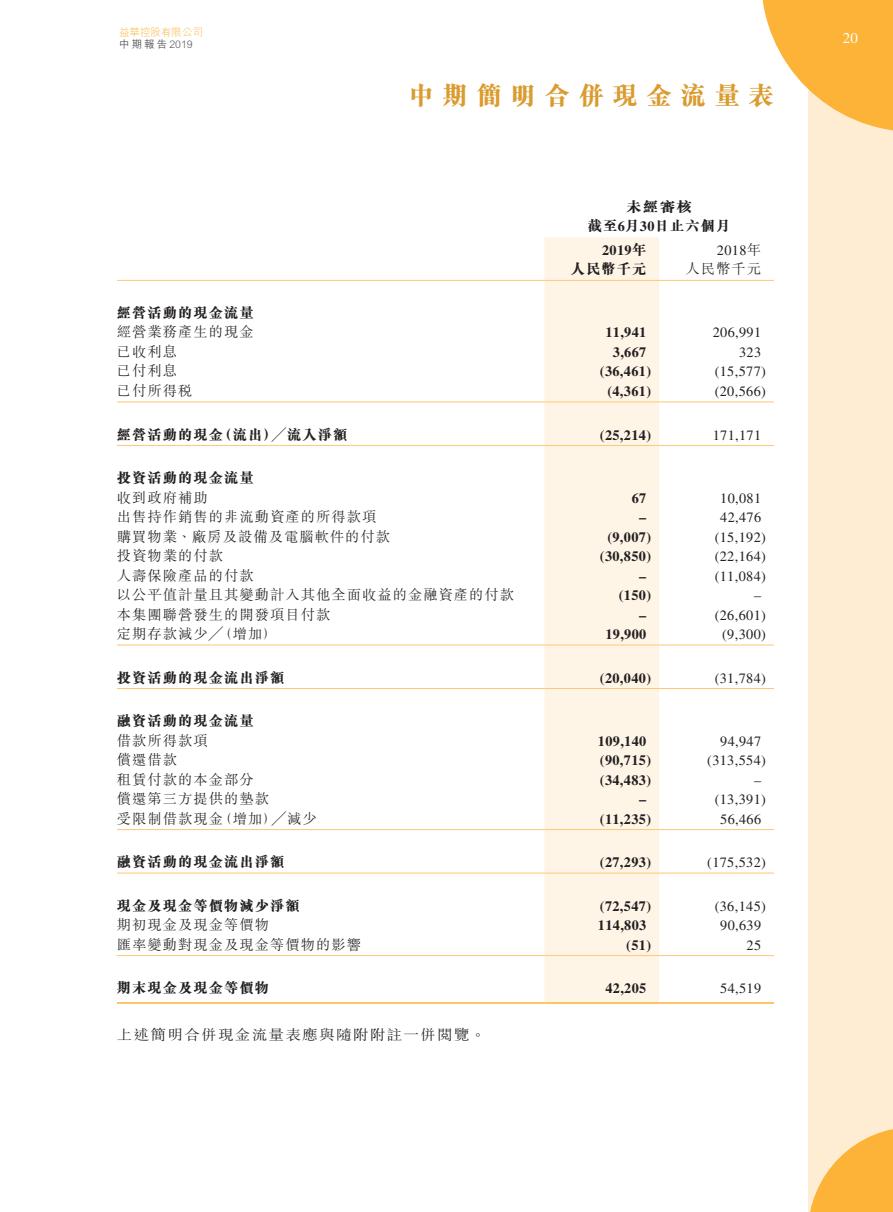
<style>
.page{position:relative;width:893px;height:1212px;background:#fff}
.page>*{position:absolute;margin:0;border:0;box-sizing:border-box;transform-origin:0 0}
.t1{font:800 25.5px "M Sung HK";letter-spacing:.335em;color:#da9b2f}
.t2{font:15px "Times LT Std";color:#fff}
.t3{font:300 14.25px "M Sung HK";letter-spacing:.075em;color:#231f20}
.t4{font:14.25px "Times LT Std";letter-spacing:.025em;color:#231f20}
.t5{font:700 14.25px "Times LT Std";letter-spacing:.025em;color:#231f20}
.t6{font:800 14.25px "M Sung HK";letter-spacing:.075em;color:#231f20}
.t7{font:300 14.25px "M Sung HK";letter-spacing:.075em;color:#231f20;scale:1.1 1}
.t8{font:800 14.25px/19.5px "M Sung HK";letter-spacing:.075em;color:#231f20;text-align:center;scale:1.1 1}
.t9{font:300 10.5px "M Hei HK";color:#fcb337}
.t10{font:500 10.5px "M Hei HK";color:#57585a}
.s1{font-family:"Arial MT Std";font-weight:300}
.s2{font-family:"Times LT Std";font-weight:700}
.s3{font-family:"M Sung HK";font-weight:300}
.s4{font-family:"M Sung HK";font-weight:800}
</style>
<div class="page">
<div style="left:808px;top:0;width:85px;height:1212px;background:#feedd3"></div>
<svg style="left:762px;top:0;width:131px;height:131px"></svg>
<svg style="left:810px;top:1129px;width:83px;height:83px"></svg>
<div style="left:544px;top:237px;width:115px;height:765px;background:#fef5e7"></div>
<hr style="left:117px;top:280px;width:427px;height:1px;background:#fec775">
<hr style="left:544px;top:280px;width:115px;height:1px;background:#fec775">
<hr style="left:659px;top:280px;width:115px;height:1px;background:#fec775">
<hr style="left:117px;top:401px;width:427px;height:1px;background:#fec775">
<hr style="left:544px;top:401px;width:115px;height:1px;background:#fec775">
<hr style="left:659px;top:401px;width:115px;height:1px;background:#fec775">
<hr style="left:117px;top:445px;width:427px;height:1px;background:#fec775">
<hr style="left:544px;top:445px;width:115px;height:1px;background:#fec775">
<hr style="left:659px;top:445px;width:115px;height:1px;background:#fec775">
<hr style="left:117px;top:645px;width:427px;height:1px;background:#fec775">
<hr style="left:544px;top:645px;width:115px;height:1px;background:#fec775">
<hr style="left:659px;top:645px;width:115px;height:1px;background:#fec775">
<hr style="left:117px;top:688px;width:427px;height:1px;background:#fec775">
<hr style="left:544px;top:688px;width:115px;height:1px;background:#fec775">
<hr style="left:659px;top:688px;width:115px;height:1px;background:#fec775">
<hr style="left:117px;top:829px;width:427px;height:1px;background:#fec775">
<hr style="left:544px;top:829px;width:115px;height:1px;background:#fec775">
<hr style="left:659px;top:829px;width:115px;height:1px;background:#fec775">
<hr style="left:117px;top:873px;width:427px;height:1px;background:#fec775">
<hr style="left:544px;top:873px;width:115px;height:1px;background:#fec775">
<hr style="left:659px;top:873px;width:115px;height:1px;background:#fec775">
<hr style="left:117px;top:955px;width:427px;height:1px;background:#fec775">
<hr style="left:544px;top:955px;width:115px;height:1px;background:#fec775">
<hr style="left:659px;top:955px;width:115px;height:1px;background:#fec775">
<hr style="left:117px;top:1002px;width:427px;height:2px;background:#fcb337">
<hr style="left:544px;top:1002px;width:115px;height:2px;background:#fcb337">
<hr style="left:659px;top:1002px;width:115px;height:2px;background:#fcb337">
<p class="t9" style="left:119px;top:25px;width:85px">益華控股有限公司</p>
<p class="t10" style="left:119px;top:37px;width:75px">中期報告<span class="s1">2019</span></p>
<h1 class="t1" style="left:408px;top:78px;width:367px">中期簡明合併現金流量表</h1>
<p class="t8" style="left:588px;top:196px;width:131px">未經審核<br>截至月<span class="s2">6 30</span>日止六個月</p>
<p class="t4" style="left:717px;top:242px;width:46px">2018<span class="s3">年</span></p>
<p class="t5" style="left:602px;top:242px;width:46px">2019<span class="s4">年</span></p>
<p class="t6" style="left:571px;top:259px;width:77px">人民幣千元</p>
<p class="t3" style="left:686px;top:259px;width:77px">人民幣千元</p>
<p class="t6" style="left:117px;top:303px;width:138px">經營活動的現金流量</p>
<p class="t3" style="left:117px;top:322px;width:138px">經營業務產生的現金</p>
<p class="t5" style="left:605px;top:324px;width:42px">11,941</p>
<p class="t4" style="left:713px;top:325px;width:50px">206,991</p>
<p class="t3" style="left:117px;top:342px;width:62px">已收利息</p>
<p class="t5" style="left:613px;top:344px;width:35px">3,667</p>
<p class="t4" style="left:739px;top:344px;width:24px">323</p>
<p class="t3" style="left:117px;top:361px;width:62px">已付利息</p>
<p class="t5" style="left:600px;top:363px;width:53px">)36,461(</p>
<p class="t4" style="left:715px;top:364px;width:53px">)15,577(</p>
<p class="t3" style="left:117px;top:381px;width:77px">已付所得稅</p>
<p class="t5" style="left:607px;top:383px;width:45px">)4,361(</p>
<p class="t4" style="left:715px;top:383px;width:53px">)20,566(</p>
<p class="t6" style="left:218px;top:424px;width:131px">（流出）╱流入淨額</p>
<p class="t6" style="left:117px;top:424px;width:108px">經營活動的現金</p>
<p class="t6" style="left:117px;top:468px;width:138px">投資活動的現金流量</p>
<p class="t5" style="left:600px;top:426px;width:53px">)25,214(</p>
<p class="t4" style="left:713px;top:427px;width:50px">171,171</p>
<p class="t3" style="left:117px;top:487px;width:92px">收到政府補助</p>
<p class="t5" style="left:632px;top:489px;width:16px">67</p>
<p class="t4" style="left:720px;top:490px;width:42px">10,081</p>
<p class="t3" style="left:117px;top:507px;width:261px">出售持作銷售的非流動資產的所得款項</p>
<p class="t5" style="left:639px;top:509px;width:9px">–</p>
<p class="t4" style="left:720px;top:509px;width:42px">42,476</p>
<p class="t3" style="left:117px;top:526px;width:275px">購買物業、廠房及設備及電腦軟件的付款</p>
<p class="t5" style="left:607px;top:528px;width:45px">)9,007(</p>
<p class="t4" style="left:715px;top:529px;width:53px">)15,192(</p>
<p class="t3" style="left:117px;top:546px;width:108px">投資物業的付款</p>
<p class="t5" style="left:600px;top:548px;width:53px">)30,850(</p>
<p class="t4" style="left:715px;top:548px;width:53px">)22,164(</p>
<p class="t3" style="left:117px;top:565px;width:138px">人壽保險產品的付款</p>
<p class="t5" style="left:639px;top:567px;width:9px">–</p>
<p class="t4" style="left:715px;top:568px;width:53px">)11,084(</p>
<p class="t3" style="left:117px;top:585px;width:399px">以公平值計量且其變動計入其他全面收益的金融資產的付款</p>
<p class="t5" style="left:619px;top:587px;width:34px">)150(</p>
<p class="t4" style="left:754px;top:587px;width:9px">–</p>
<p class="t3" style="left:117px;top:604px;width:215px">本集團聯營發生的開發項目付款</p>
<p class="t5" style="left:639px;top:606px;width:9px">–</p>
<p class="t4" style="left:715px;top:607px;width:53px">)26,601(</p>
<p class="t3" style="left:117px;top:624px;width:161px">定期存款減少╱（增加(</p>
<p class="t5" style="left:605px;top:626px;width:42px">19,900</p>
<p class="t4" style="left:722px;top:626px;width:45px">)9,300(</p>
<p class="t6" style="left:117px;top:667px;width:169px">投資活動的現金流出淨額</p>
<p class="t6" style="left:117px;top:711px;width:138px">融資活動的現金流量</p>
<p class="t5" style="left:600px;top:669px;width:53px">)20,040(</p>
<p class="t4" style="left:715px;top:670px;width:53px">)31,784(</p>
<p class="t3" style="left:117px;top:730px;width:92px">借款所得款項</p>
<p class="t5" style="left:598px;top:732px;width:50px">109,140</p>
<p class="t4" style="left:720px;top:733px;width:42px">94,947</p>
<p class="t3" style="left:117px;top:750px;width:62px">償還借款</p>
<p class="t5" style="left:600px;top:752px;width:53px">)90,715(</p>
<p class="t4" style="left:707px;top:752px;width:60px">)313,554(</p>
<p class="t3" style="left:117px;top:769px;width:138px">租賃付款的本金部分</p>
<p class="t5" style="left:600px;top:771px;width:53px">)34,483(</p>
<p class="t4" style="left:754px;top:772px;width:9px">–</p>
<p class="t3" style="left:117px;top:789px;width:154px">償還第三方提供的墊款</p>
<p class="t5" style="left:639px;top:791px;width:9px">–</p>
<p class="t4" style="left:715px;top:791px;width:53px">)13,391(</p>
<p class="t3" style="left:218px;top:808px;width:100px">（增加）╱減少</p>
<p class="t3" style="left:117px;top:808px;width:108px">受限制借款現金</p>
<p class="t5" style="left:600px;top:810px;width:53px">)11,235(</p>
<p class="t4" style="left:720px;top:811px;width:42px">56,466</p>
<p class="t6" style="left:117px;top:852px;width:169px">融資活動的現金流出淨額</p>
<p class="t5" style="left:600px;top:854px;width:53px">)27,293(</p>
<p class="t4" style="left:707px;top:854px;width:60px">)175,532(</p>
<p class="t6" style="left:117px;top:895px;width:184px">現金及現金等價物減少淨額</p>
<p class="t5" style="left:600px;top:897px;width:53px">)72,547(</p>
<p class="t4" style="left:715px;top:898px;width:53px">)36,145(</p>
<p class="t3" style="left:117px;top:915px;width:154px">期初現金及現金等價物</p>
<p class="t5" style="left:598px;top:917px;width:50px">114,803</p>
<p class="t4" style="left:720px;top:917px;width:42px">90,639</p>
<p class="t3" style="left:117px;top:934px;width:246px">匯率變動對現金及現金等價物的影響</p>
<p class="t5" style="left:626px;top:936px;width:26px">)51(</p>
<p class="t4" style="left:746px;top:937px;width:16px">25</p>
<p class="t6" style="left:117px;top:978px;width:154px">期末現金及現金等價物</p>
<p class="t7" style="left:117px;top:1024px;width:337px">上述簡明合併現金流量表應與隨附附註一併閱覽。</p>
<p class="t5" style="left:605px;top:980px;width:42px">42,205</p>
<p class="t4" style="left:720px;top:980px;width:42px">54,519</p>
<p class="t2" style="left:843px;top:30px;width:17px">20</p>
</div>
